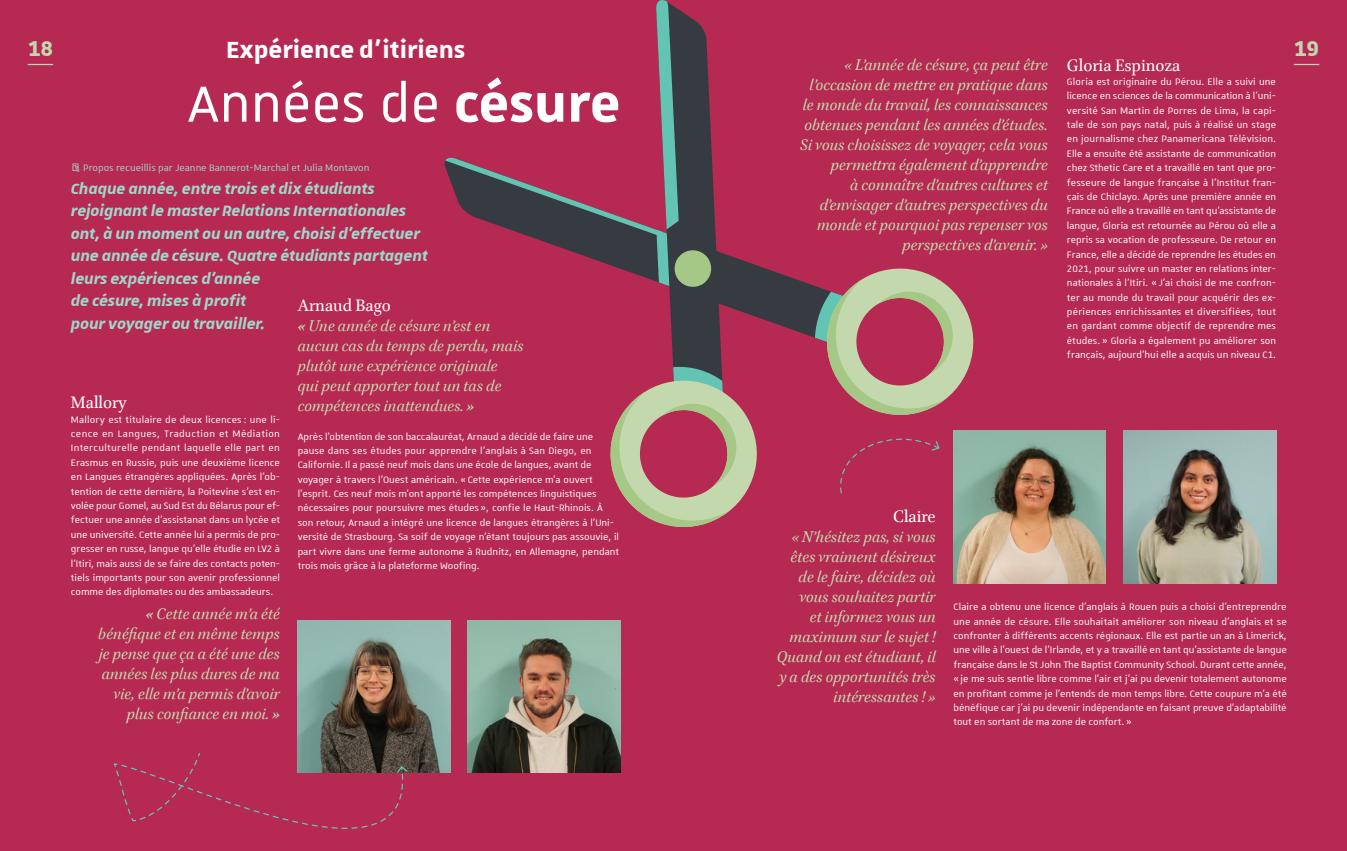
<style>
.page{position:relative;width:1347px;height:851px;background:#fff}
.page>*{position:absolute;margin:0;border:0;box-sizing:border-box;transform-origin:0 0}
.Titre-article{font:68.75px "Unistra A";color:#fff}
.pré-Titre-article{font:700 31.25px "Unistra A";color:#fff}
.t1{font:700 28.75px "Unistra D";color:#c3d9ad}
.chapeau{font:italic 700 20px/22.5px "Unistra A";letter-spacing:-.005em;color:#9ed7cb}
.mini-titre_coul_2{font:18.75px "Brill";color:#fff}
.citations_encadré{font:italic 17.5px/20px "Brill";color:#c3d9ad;text-align:right}
.texte-courant_coul_1{font:12.5px/14.4px "Unistra A";color:#fff;text-align:justify}
.texte-courant_coul_3{font:12.5px/14.4px "Unistra A";color:#fff;text-align:justify}
.t2{font:12.5px "Unistra A";color:#9ed7cb}
.s1{font-weight:700}
</style>
<div class="page">
<div style="left:0;top:0;width:1346px;height:850px;background:#b62953"></div>
<img style="left:468px;top:620px;width:152px;height:152px">
<img style="left:953px;top:431px;width:153px;height:152px">
<img style="left:1123px;top:431px;width:153px;height:152px">
<img style="left:298px;top:620px;width:152px;height:152px">
<svg style="left:444px;top:161px;width:371px;height:177px"></svg>
<svg style="left:445px;top:0;width:321px;height:527px"></svg>
<svg style="left:28px;top:64px;width:25px;height:1px"></svg>
<svg style="left:1293px;top:64px;width:26px;height:1px"></svg>
<svg style="left:815px;top:268px;width:167px;height:226px"></svg>
<svg style="left:114px;top:751px;width:299px;height:78px"></svg>
<p class="pré-Titre-article" style="left:226px;top:33px;width:241px">Expérience d’itiriens</p>
<p class="Titre-article" style="left:187px;top:68px;width:434px">Années de <span class="s1">césure</span></p>
<p class="t1" style="left:28px;top:32px;width:27px">18</p>
<p class="t1" style="left:1293px;top:32px;width:27px">19</p>
<p class="citations_encadré" style="left:800px;top:55px;width:249px">« L’année de césure, ça peut être l’occasion de mettre en pratique dans le monde du travail, les connaissances obtenues pendant les années d’études.<br>Si vous choisissez de voyager, cela vous permettra également d’apprendre<br>à connaître d’autres cultures et d’envisager d’autres perspectives du monde et pourquoi pas repenser vos perspectives d’avenir. »</p>
<p class="mini-titre_coul_2" style="left:1067px;top:52px;width:115px">Gloria Espinoza</p>
<p class="texte-courant_coul_1" style="left:1067px;top:74px;width:211px">Gloria est originaire du Pérou. Elle a suivi une licence en sciences de la communication à l’uni&shy;versité San Martin de Porres de Lima, la capi&shy;tale de son pays natal, puis à réalisé un stage en journalisme chez Panamericana Télévision.<br>Elle a ensuite été assistante de communication chez Sthetic Care et a travaillé en tant que pro&shy;fesseure de langue française à l’Institut fran&shy;çais de Chiclayo. Après une première année en France où elle a travaillé en tant qu’assistante de langue, Gloria est retournée au Pérou où elle a repris sa vocation de professeure. De retour en France, elle a décidé de reprendre les études en 2021, pour suivre un master en relations inter&shy;nationales à l’Itiri. « J’ai choisi de me confron&shy;ter au monde du travail pour acquérir des ex&shy;périences enrichissantes et diversifiées, tout en gardant comme objectif de reprendre mes études. » Gloria a également pu améliorer son français, aujourd’hui elle a acquis un niveau C1.</p>
<p class="t2" style="left:71px;top:161px;width:300px">→ Propos recueillis par Jeanne Bannerot-Marchal et Julia Montavon</p>
<p class="chapeau" style="left:71px;top:176px;width:358px">Chaque année, entre trois et dix étudiants rejoignant le master Relations Internationales ont, à un moment ou un autre, choisi d’effectuer une année de césure. Quatre étudiants partagent leurs expériences d’année<br>de césure, mises à profit<br>pour voyager ou travailler.</p>
<p class="mini-titre_coul_2" style="left:298px;top:292px;width:94px">Arnaud Bago</p>
<p class="citations_encadré" style="left:298px;top:316px;width:227px;text-align:left"><span class="s1">«</span> Une année de césure n’est en aucun cas du temps de perdu, mais plutôt une expérience originale<br>qui peut apporter tout un tas de compétences inattendues. <span class="s1">»</span></p>
<p class="texte-courant_coul_1" style="left:298px;top:428px;width:323px;text-align:left">Après l’obtention de son baccalauréat, Arnaud a décidé de faire une pause dans ses études pour apprendre l’anglais à San Diego, en Californie. Il a passé neuf mois dans une école de langues, avant de voyager à travers l’Ouest américain. « Cette expérience m’a ouvert l’esprit. Ces neuf mois m’ont apporté les compétences linguistiques nécessaires pour poursuivre mes études », confie le Haut-Rhinois. À son retour, Arnaud a intégré une licence de langues étrangères à l’Uni&shy;versité de Strasbourg. Sa soif de voyage n’étant toujours pas assouvie, il part vivre dans une ferme autonome à Rudnitz, en Allemagne, pendant trois mois grâce à la plateforme Woofing.</p>
<p class="mini-titre_coul_2" style="left:71px;top:390px;width:57px">Mallory</p>
<p class="texte-courant_coul_1" style="left:71px;top:411px;width:211px">Mallory est titulaire de deux licences: une li&shy;cence en Langues, Traduction et Médiation Interculturelle pendant laquelle elle part en Erasmus en Russie, puis une deuxième licence en Langues étrangères appliquées. Après l’ob&shy;tention de cette dernière, la Poitevine s’est en&shy;volée pour Gomel, au Sud Est du Bélarus pour ef&shy;fectuer une année d’assistanat dans un lycée et une université. Cette année lui a permis de pro&shy;gresser en russe, langue qu’elle étudie en LV2 à l’Itiri, mais aussi de se faire des contacts poten&shy;tiels importants pour son avenir professionnel comme des diplomates ou des ambassadeurs.</p>
<p class="citations_encadré" style="left:98px;top:604px;width:183px"><span class="s1">«</span> Cette année m’a été bénéfique et en même temps je pense que ça a été une des années les plus dures de ma vie, elle m’a permis d’avoir plus confiance en moi. <span class="s1">»</span></p>
<p class="mini-titre_coul_2" style="left:893px;top:503px;width:44px">Claire</p>
<p class="citations_encadré" style="left:777px;top:527px;width:160px">« N’hésitez pas, si vous êtes vraiment désireux de le faire, décidez où vous souhaitez partir<br>et informez vous un maximum sur le sujet !<br>Quand on est étudiant, il y a des opportunités très intéressantes ! »</p>
<p class="texte-courant_coul_3" style="left:953px;top:599px;width:335px">Claire a obtenu une licence d’anglais à Rouen puis a choisi d’entreprendre une année de césure. Elle souhaitait améliorer son niveau d’anglais et se confronter à différents accents régionaux. Elle est partie un an à Limerick, une ville à l’ouest de l’Irlande, et y a travaillé en tant qu’assistante de langue française dans le St John The Baptist Community School. Durant cette année, « je me suis sentie libre comme l’air et j’ai pu devenir totalement autonome en profitant comme je l’entends de mon temps libre. Cette coupure m’a été bénéfique car j’ai pu devenir indépendante en faisant preuve d’adaptabilité tout en sortant de ma zone de confort. »</p>
</div>
